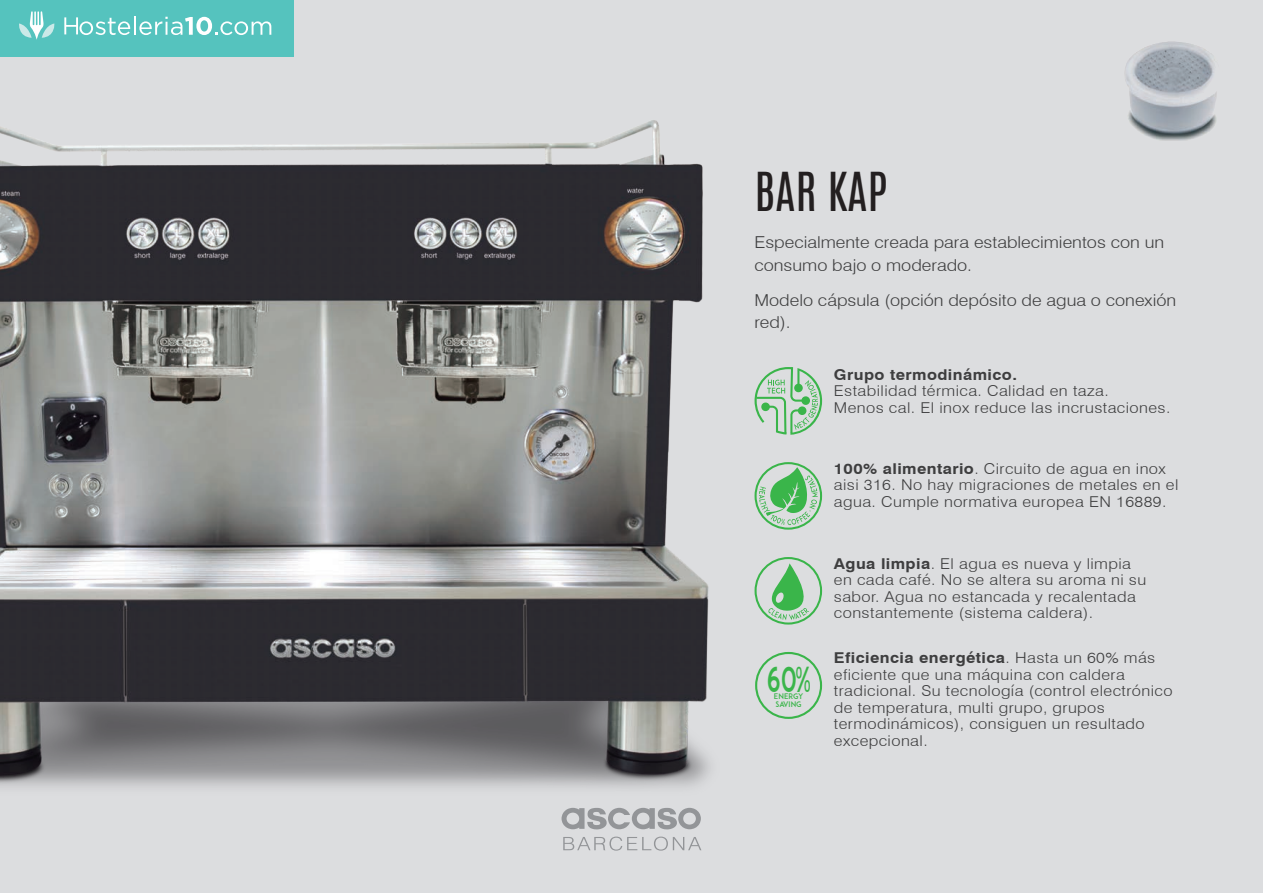
<style>
.page{position:relative;width:1263px;height:893px;background:#dcdddf}
.page>*{position:absolute;margin:0;border:0;box-sizing:border-box;transform-origin:0 0}
.TÍTULOS{font:44.85px "Antonio";color:#231f20}
.t1{font:34.05px "ADAM.CGPRO";color:#3ab54a;scale:.7 1}
.txt_base{font:300 16.5px/22.5px "Swiss 721 BT";color:#3e3e3f;scale:1.1 1}
.txt_base-2{font:300 15px/16.5px "Swiss 721 BT";letter-spacing:.025em;color:#3e3e3f;scale:1.1 1}
.txt_base-3{font:700 15px "Swiss 721 BT";letter-spacing:.025em;color:#3e3e3f;scale:1.1 1}
.t2{font:7.65px/8.1px "ADAM.CGPRO";color:#3ab54a}
.s1{font-weight:700}
</style>
<div class="page">
<img style="left:0;top:120px;width:710px;height:668px">
<svg style="left:563px;top:837px;width:138px;height:14px"></svg>
<svg style="left:561px;top:808px;width:140px;height:21px"></svg>
<img style="left:1125px;top:41px;width:44px;height:100px">
<div style="left:754px;top:462px;width:68px;height:68px;border:2px solid #3ab54a;border-radius:50%"></div>
<svg style="left:759px;top:467px;width:59px;height:58px"></svg>
<svg style="left:754px;top:367px;width:68px;height:68px"></svg>
<div style="left:754px;top:557px;width:68px;height:68px;border:2px solid #3ab54a;border-radius:50%"></div>
<svg style="left:766px;top:563px;width:43px;height:57px"></svg>
<div style="left:755px;top:652px;width:67px;height:67px;border:2px solid #3ab54a;border-radius:50%"></div>
<div style="left:0;top:0;width:293px;height:57px;background:#55c3be"></div>
<svg style="left:64px;top:16px;width:207px;height:19px"></svg>
<svg style="left:19px;top:11px;width:36px;height:29px"></svg>
<p class="TÍTULOS" style="left:754px;top:159px;width:134px">BAR KAP</p>
<p class="txt_base" style="left:754px;top:231px;width:374px">Especialmente creada para establecimientos con un consumo bajo o moderado.</p>
<p class="txt_base" style="left:754px;top:289px;width:385px">Modelo cápsula (opción depósito de agua o conexión red).</p>
<p class="txt_base-3" style="left:834px;top:365px;width:168px">Grupo termodinámico.</p>
<p class="txt_base-2" style="left:834px;top:382px;width:251px">Estabilidad térmica. Calidad en taza.</p>
<p class="txt_base-2" style="left:834px;top:399px;width:307px">Menos cal. El inox reduce las incrustaciones.</p>
<h2 class="t1" style="left:767px;top:658px;width:66px">60%</h2>
<p class="t2" style="left:774px;top:692px;width:31px">ENERGY<br>SAVING</p>
<p class="txt_base-2" style="left:834px;top:460px;width:315px"><span class="s1">100% alimentario</span>. Circuito de agua en inox aisi 316. No hay migraciones de metales en el agua. Cumple normativa europea EN 16889.</p>
<p class="txt_base-2" style="left:834px;top:555px;width:285px"><span class="s1">Agua limpia</span>. El agua es nueva y limpia en cada café. No se altera su aroma ni su sabor. Agua no estancada y recalentada constantemente (sistema caldera).</p>
<p class="txt_base-2" style="left:834px;top:650px;width:309px"><span class="s1">Eficiencia energética</span>. Hasta un 60% más eficiente que una máquina con caldera tradicional. Su tecnología (control electrónico de temperatura, multi grupo, grupos termodinámicos), consiguen un resultado excepcional.</p>
</div>
